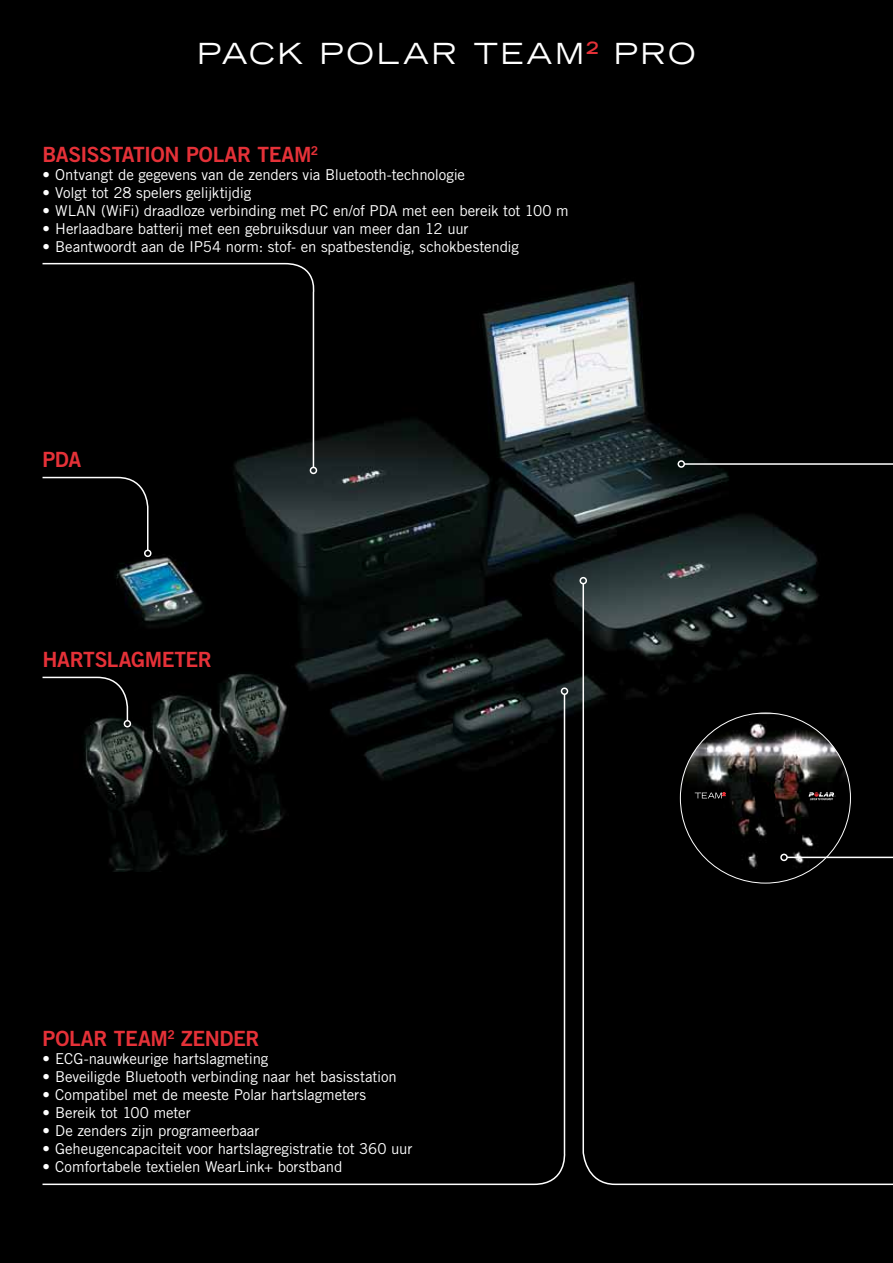
<style>
.page{position:relative;width:893px;height:1263px;background:#000}
.page>*{position:absolute;margin:0;border:0;box-sizing:border-box;transform-origin:0 0}
.t1{font:expanded 29.1px "Trade Gothic LT Std";letter-spacing:.085em;color:#fff}
.t2{font:21px "Trade Gothic LT Std Bd 2";letter-spacing:-.02em;color:#e53138}
.t3{font:15px "Trade Gothic LT Std";letter-spacing:-.01em;color:#fff}
.t4{font:12.15px "Trade Gothic LT Std Bd 2";color:#e53138}
</style>
<div class="page">
<img style="left:116px;top:281px;width:702px;height:434px">
<svg style="left:42px;top:262px;width:277px;height:207px"></svg>
<div style="left:310px;top:467px;width:7px;height:7px;border:2px solid #fff;border-radius:50%"></div>
<svg style="left:42px;top:476px;width:107px;height:76px"></svg>
<div style="left:144px;top:550px;width:8px;height:7px;border:2px solid #fff;border-radius:50%"></div>
<svg style="left:42px;top:676px;width:87px;height:17px"></svg>
<svg style="left:582px;top:582px;width:311px;height:604px"></svg>
<div style="left:579px;top:577px;width:8px;height:7px;border:2px solid #fff;border-radius:50%"></div>
<svg style="left:42px;top:693px;width:526px;height:493px"></svg>
<div style="left:561px;top:687px;width:7px;height:8px;border:2px solid #fff;border-radius:50%"></div>
<hr style="left:787px;top:857px;width:106px;height:1px;background:#fff">
<div style="left:780px;top:854px;width:8px;height:7px;border:2px solid #fff;border-radius:50%"></div>
<hr style="left:684px;top:463px;width:209px;height:2px;background:#fff">
<div style="left:677px;top:460px;width:8px;height:8px;border:2px solid #fff;border-radius:50%"></div>
<h1 class="t1" style="left:197px;top:34px;width:500px">PACK POLAR TEAM<sup>2</sup> PRO</h1>
<h2 class="t2" style="left:43px;top:142px;width:26px">BASISSTATION</h2>
<h2 class="t2" style="left:186px;top:142px;width:97px">POLAR TEAM</h2>
<p class="t4" style="left:311px;top:143px;width:9px">2</p>
<p class="t3" style="left:43px;top:166px;width:424px">• Ontvangt de gegevens van de zenders via Bluetooth-technologie</p>
<p class="t3" style="left:43px;top:184px;width:210px">• Volgt tot 28 spelers gelijktijdig</p>
<p class="t3" style="left:43px;top:202px;width:528px">• WLAN (WiFi) draadloze verbinding met PC en/of PDA met een bereik tot 100 m</p>
<p class="t3" style="left:43px;top:220px;width:427px">• Herlaadbare batterij met een gebruiksduur van meer dan 12 uur</p>
<p class="t3" style="left:43px;top:238px;width:478px">• Beantwoordt aan de IP54 norm: stof- en spatbestendig, schokbestendig</p>
<h2 class="t2" style="left:43px;top:446px;width:40px">PDA</h2>
<h2 class="t2" style="left:43px;top:646px;width:168px">HARTSLAGMETER</h2>
<h2 class="t2" style="left:43px;top:1026px;width:216px">POLAR TEAM<sup>2</sup> ZENDER</h2>
<p class="t3" style="left:43px;top:1050px;width:227px">• ECG-nauwkeurige hartslagmeting</p>
<p class="t3" style="left:43px;top:1068px;width:356px">• Beveiligde Bluetooth verbinding naar het basisstation</p>
<p class="t3" style="left:43px;top:1086px;width:325px">• Compatibel met de meeste Polar hartslagmeters</p>
<p class="t3" style="left:43px;top:1104px;width:150px">• Bereik tot 100 meter</p>
<p class="t3" style="left:43px;top:1122px;width:218px">• De zenders zijn programeerbaar</p>
<p class="t3" style="left:43px;top:1140px;width:371px">• Geheugencapaciteit voor hartslagregistratie tot 360 uur</p>
<p class="t3" style="left:43px;top:1158px;width:301px">• Comfortabele textielen WearLink+ borstband</p>
</div>
